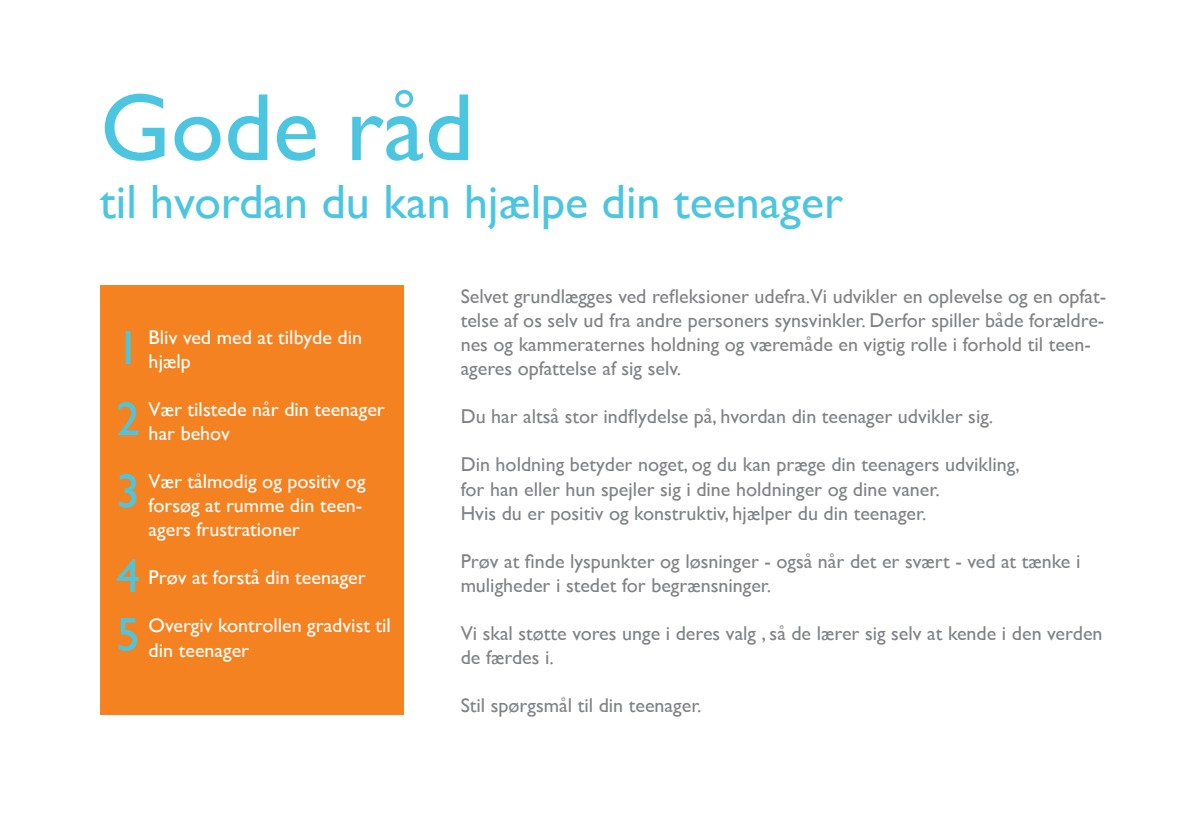
<style>
.page{position:relative;width:1191px;height:840px;background:#fff}
.page>*{position:absolute;margin:0;border:0;box-sizing:border-box;transform-origin:0 0}
.t1{font:96px "Gill Sans";color:#4cc6e0}
.t2{font:48px "Gill Sans";color:#4cc6e0}
.t3{font:20px/24px "Gill Sans";color:#808285}
.t4{font:20px/24px "Gill Sans";color:#fff}
</style>
<div class="page">
<div style="left:100px;top:285px;width:304px;height:429px;background:#f58220"></div>
<p class="t1" style="left:100px;top:71px;width:375px">Gode råd</p>
<p class="t2" style="left:100px;top:173px;width:744px">til hvordan du kan hjælpe din teenager</p>
<p class="t2" style="left:116px;top:319px;width:26px">1</p>
<p class="t2" style="left:116px;top:390px;width:26px">2</p>
<p class="t2" style="left:116px;top:462px;width:26px">3</p>
<p class="t2" style="left:116px;top:547px;width:26px">4</p>
<p class="t2" style="left:116px;top:606px;width:26px">5</p>
<p class="t4" style="left:149px;top:325px;width:215px">Bliv ved med at tilbyde din hjælp</p>
<p class="t4" style="left:149px;top:397px;width:238px">Vær tilstede når din teenager har behov</p>
<p class="t4" style="left:149px;top:469px;width:218px">Vær tålmodig og positiv og forsøg at rumme din teen&shy;agers frustrationer</p>
<p class="t4" style="left:149px;top:565px;width:218px">Prøv at forstå din teenager</p>
<p class="t4" style="left:149px;top:613px;width:244px">Overgiv kontrollen gradvist til din teenager</p>
<p class="t3" style="left:461px;top:284px;width:647px">Selvet grundlægges ved refleksioner udefra.Vi udvikler en oplevelse og en opfat&shy;telse af os selv ud fra andre personers synsvinkler. Derfor spiller både forældre&shy;nes og kammeraternes holdning og væremåde en vigtig rolle i forhold til teen&shy;ageres opfattelse af sig selv.</p>
<p class="t3" style="left:461px;top:404px;width:534px">Du har altså stor indflydelse på, hvordan din teenager udvikler sig.</p>
<p class="t3" style="left:461px;top:452px;width:560px">Din holdning betyder noget, og du kan præge din teenagers udvikling, for han eller hun spejler sig i dine holdninger og dine vaner.<br>Hvis du er positiv og konstruktiv, hjælper du din teenager.</p>
<p class="t3" style="left:461px;top:548px;width:621px">Prøv at finde lyspunkter og løsninger - også når det er svært - ved at tænke i muligheder i stedet for begrænsninger.</p>
<p class="t3" style="left:461px;top:620px;width:643px">Vi skal støtte vores unge i deres valg , så de lærer sig selv at kende i den verden de færdes i.</p>
<p class="t3" style="left:461px;top:692px;width:242px">Stil spørgsmål til din teenager.</p>
</div>
